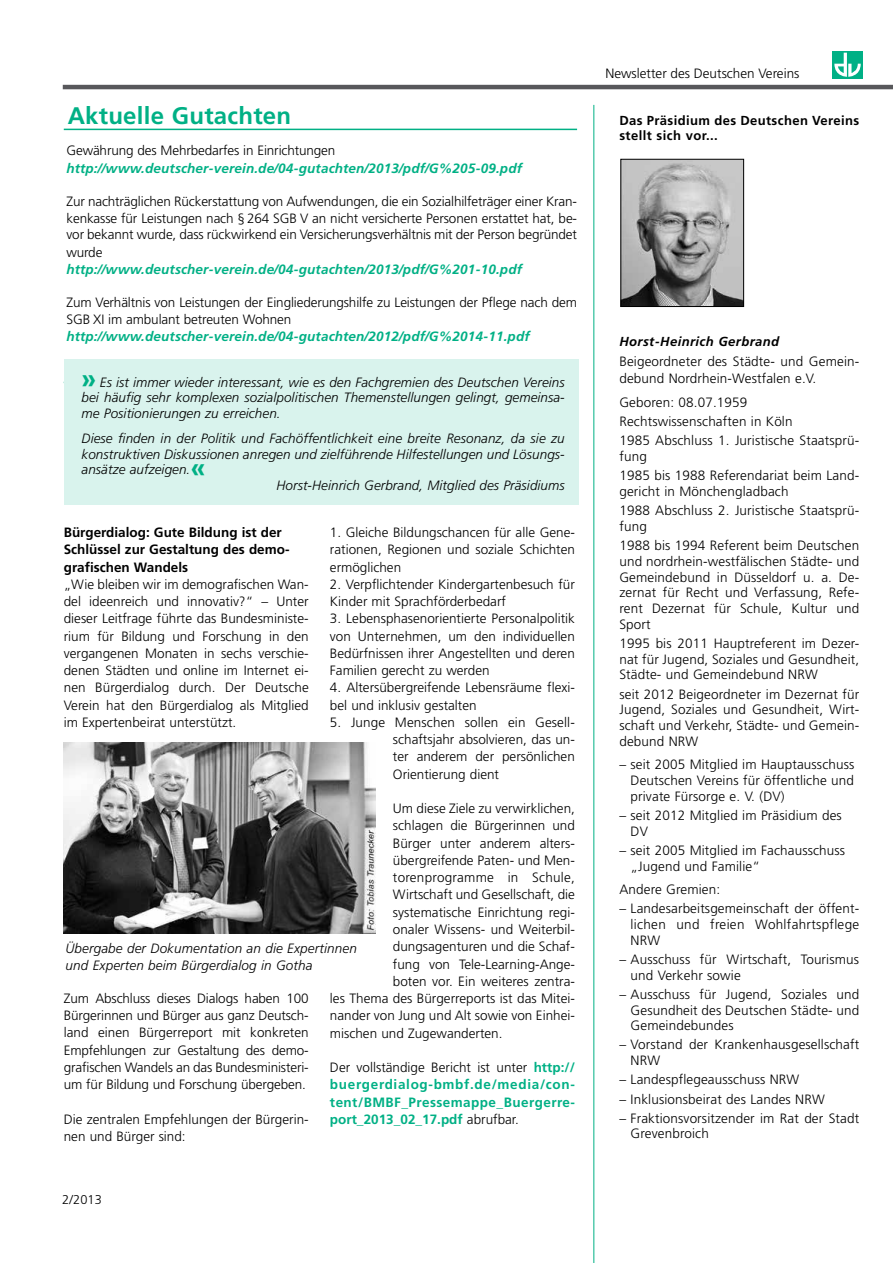
<style>
.page{position:relative;width:893px;height:1263px;background:#fff}
.page>*{position:absolute;margin:0;border:0;box-sizing:border-box;transform-origin:0 0}
.t1{font:700 24px "Frutiger LT";letter-spacing:.01em;color:#00b085}
.t2{font:300 13.5px/17.2px "Frutiger LT";color:#000}
.t3{font:italic 300 13.5px/15.8px "Frutiger LT";letter-spacing:.005em;color:#000;text-align:justify}
.t4{font:italic 700 13.5px "Frutiger LT";letter-spacing:.01em;color:#00b085}
.t5{font:700 13.5px/17.2px "Frutiger LT";letter-spacing:.035em;color:#00b085;text-align:justify}
.t6{font:700 13.5px/17.2px "Frutiger LT";color:#000}
.t7{font:300 13.5px "Frutiger LT";letter-spacing:.02em;color:#000}
.t8{font:700 13.05px/15px "Frutiger LT";letter-spacing:.03em;color:#000}
.t9{font:italic 700 13.05px "Frutiger LT";letter-spacing:.03em;color:#000}
.t10{font:300 12.75px "Frutiger LT";color:#000}
.s1{font-weight:700;font-style:normal;font-size:27px;color:#00b085}
.s2{font-weight:300;color:#000}
</style>
<div class="page">
<hr style="left:594px;top:105px;width:1px;height:1158px;background:#00b085">
<hr style="left:63px;top:85px;width:830px;height:4px;background:#58585b">
<div style="left:832px;top:51px;width:31px;height:27px;background:#00b085"></div>
<svg style="left:834px;top:52px;width:27px;height:25px"></svg>
<img style="left:623px;top:161px;width:119px;height:144px">
<div style="left:621px;top:159px;width:123px;height:148px;border:1px solid #000"></div>
<hr style="left:64px;top:129px;width:513px;height:1px;background:#00b085">
<div style="left:64px;top:360px;width:514px;height:145px;background:#d9f3ed"></div>
<img style="left:64px;top:742px;width:312px;height:192px">
<h1 class="t1" style="left:68px;top:102px;width:225px">Aktuelle Gutachten</h1>
<p class="t2" style="left:66px;top:142px;width:270px">Gewährung des Mehrbedarfes in Einrichtungen</p>
<p class="t4" style="left:66px;top:160px;width:457px">http://www.deutscher-verein.de/04-gutachten/2013/pdf/G%205-09.pdf</p>
<p class="t2" style="left:66px;top:193px;width:512px;line-height:16.8px;text-align:justify">Zur nachträglichen Rückerstattung von Aufwendungen, die ein Sozialhilfeträger einer Kran&shy;kenkasse für Leistungen nach § 264 SGB V an nicht versicherte Personen erstattet hat, be&shy;vor bekannt wurde, dass rückwirkend ein Versicherungsverhältnis mit der Person begründet wurde</p>
<p class="t4" style="left:66px;top:261px;width:457px">http://www.deutscher-verein.de/04-gutachten/2013/pdf/G%201-10.pdf</p>
<p class="t2" style="left:66px;top:294px;width:512px">Zum Verhältnis von Leistungen der Eingliederungshilfe zu Leistungen der Pflege nach dem<br>SGB XI im ambulant betreuten Wohnen</p>
<p class="t4" style="left:66px;top:328px;width:465px">http://www.deutscher-verein.de/04-gutachten/2012/pdf/G%2014-11.pdf</p>
<p class="t3" style="left:82px;top:374px;width:485px"><span class="s1">»</span> Es ist immer wieder interessant, wie es den Fachgremien des Deutschen Vereins bei häufig sehr komplexen sozialpolitischen Themenstellungen gelingt, gemeinsa&shy;me Positionierungen zu erreichen.</p>
<p class="t3" style="left:82px;top:430px;width:485px">Diese finden in der Politik und Fachöffentlichkeit eine breite Resonanz, da sie zu</p>
<p class="t3" style="left:82px;top:446px;width:485px">konstruktiven Diskussionen anregen und zielführende Hilfestellungen und Lösungs-</p>
<p class="t3" style="left:82px;top:462px;width:125px">ansätze aufzeigen.<span class="s1">«</span></p>
<p class="t3" style="left:277px;top:478px;width:290px">Horst-Heinrich Gerbrand, Mitglied des Präsidiums</p>
<p class="t6" style="left:64px;top:524px;width:226px">Bürgerdialog: Gute Bildung ist der<br>Schlüssel zur Gestaltung des demo&shy;grafischen Wandels</p>
<p class="t2" style="left:64px;top:576px;width:246px;text-align:justify">„Wie bleiben wir im demografischen Wan&shy;del ideenreich und innovativ?“ – Unter dieser Leitfrage führte das Bundesministe&shy;rium für Bildung und Forschung in den vergangenen Monaten in sechs verschie&shy;denen Städten und online im Internet ei&shy;nen Bürgerdialog durch. Der Deutsche Verein hat den Bürgerdialog als Mitglied im Expertenbeirat unterstützt.</p>
<p class="t2" style="left:330px;top:524px;width:246px;text-align:justify">1. Gleiche Bildungschancen für alle Gene&shy;rationen, Regionen und soziale Schichten ermöglichen</p>
<p class="t2" style="left:330px;top:576px;width:246px">2. Verpflichtender Kindergartenbesuch für<br>Kinder mit Sprachförderbedarf</p>
<p class="t2" style="left:330px;top:610px;width:246px;text-align:justify">3. Lebensphasenorientierte Personalpolitik von Unternehmen, um den individuellen Bedürfnissen ihrer Angestellten und deren Familien gerecht zu werden</p>
<p class="t2" style="left:330px;top:679px;width:246px">4. Altersübergreifende Lebensräume flexi&shy;bel und inklusiv gestalten</p>
<p class="t2" style="left:393px;top:714px;width:183px;text-align:justify;text-indent:-63px">5. Junge Menschen sollen ein Gesell&shy;schaftsjahr absolvieren, das un&shy;ter anderem der persönlichen Orientierung dient</p>
<p class="t2" style="left:393px;top:800px;width:183px">Um diese Ziele zu verwirklichen,</p>
<p class="t2" style="left:393px;top:817px;width:183px">schlagen die Bürgerinnen und</p>
<p class="t2" style="left:393px;top:835px;width:183px">Bürger unter anderem alters-</p>
<p class="t2" style="left:393px;top:852px;width:183px">übergreifende Paten- und Men-</p>
<p class="t7" style="left:393px;top:870px;width:183px">torenprogramme in Schule,</p>
<p class="t2" style="left:393px;top:886px;width:183px">Wirtschaft und Gesellschaft, die</p>
<p class="t2" style="left:393px;top:904px;width:183px">systematische Einrichtung regi-</p>
<p class="t2" style="left:393px;top:921px;width:183px">onaler Wissens- und Weiterbil-</p>
<p class="t2" style="left:393px;top:938px;width:183px">dungsagenturen und die Schaf-</p>
<p class="t2" style="left:393px;top:955px;width:183px">fung von Tele-Learning-Ange-</p>
<p class="t2" style="left:393px;top:973px;width:183px">boten vor. Ein weiteres zentra-</p>
<p class="t2" style="left:330px;top:990px;width:246px">les Thema des Bürgerreports ist das Mitei-</p>
<p class="t2" style="left:330px;top:1007px;width:246px">nander von Jung und Alt sowie von Einhei-</p>
<p class="t2" style="left:330px;top:1024px;width:174px">mischen und Zugewanderten.</p>
<p class="t5" style="left:330px;top:1059px;width:246px"><span class="s2">Der vollständige Bericht ist unter</span> http:// buergerdialog-bmbf.de/media/con&shy;tent/BMBF_Pressemappe_Buergerre&shy;port_2013_02_17.pdf <span class="s2">abrufbar.</span></p>
<p class="t3" style="left:65px;top:940px;width:293px;line-height:17.2px">Übergabe der Dokumentation an die Expertinnen und Experten beim Bürgerdialog in Gotha</p>
<p class="t2" style="left:64px;top:990px;width:246px;text-align:justify">Zum Abschluss dieses Dialogs haben 100<br>Bürgerinnen und Bürger aus ganz Deutsch&shy;land einen Bürgerreport mit konkreten Empfehlungen zur Gestaltung des demo&shy;grafischen Wandels an das Bundesministeri&shy;um für Bildung und Forschung übergeben.</p>
<p class="t2" style="left:64px;top:1110px;width:246px">Die zentralen Empfehlungen der Bürgerin&shy;nen und Bürger sind:</p>
<p class="t10" style="left:62px;top:1192px;width:41px">2/2013</p>
<p class="t2" style="left:605px;top:65px;width:196px">Newsletter des Deutschen Vereins</p>
<p class="t8" style="left:619px;top:113px;width:241px">Das Präsidium des Deutschen Vereins stellt sich vor...</p>
<p class="t9" style="left:619px;top:334px;width:161px">Horst-Heinrich Gerbrand</p>
<p class="t2" style="left:619px;top:353px;width:241px">Beigeordneter des Städte- und Gemein&shy;debund Nordrhein-Westfalen e.V.</p>
<p class="t2" style="left:619px;top:393px;width:241px;line-height:19.2px">Geboren: 08.07.1959<br>Rechtswissenschaften in Köln<br>1985 Abschluss 1. Juristische Staatsprü-</p>
<p class="t2" style="left:619px;top:447px;width:241px;line-height:19.2px">fung<br>1985 bis 1988 Referendariat beim Land-</p>
<p class="t2" style="left:619px;top:482px;width:241px;line-height:19.2px">gericht in Mönchengladbach<br>1988 Abschluss 2. Juristische Staatsprü-</p>
<p class="t2" style="left:619px;top:517px;width:241px;line-height:19.2px">fung<br>1988 bis 1994 Referent beim Deutschen</p>
<p class="t2" style="left:619px;top:553px;width:241px;line-height:15.8px;text-align:justify">und nordrhein-westfälischen Städte- und Gemeindebund in Düsseldorf u. a. De&shy;zernat für Recht und Verfassung, Refe&shy;rent Dezernat für Schule, Kultur und Sport</p>
<p class="t2" style="left:619px;top:636px;width:241px;line-height:15.8px;text-align:justify">1995 bis 2011 Hauptreferent im Dezer&shy;nat für Jugend, Soziales und Gesundheit, Städte- und Gemeindebund NRW</p>
<p class="t2" style="left:619px;top:686px;width:241px;line-height:15.8px;text-align:justify">seit 2012 Beigeordneter im Dezernat für Jugend, Soziales und Gesundheit, Wirt&shy;schaft und Verkehr, Städte- und Gemein&shy;debund NRW</p>
<p class="t2" style="left:631px;top:757px;width:225px;line-height:15.8px;text-align:justify;text-indent:-11px">– seit 2005 Mitglied im Hauptausschuss Deutschen Vereins für öffentliche und private Fürsorge e. V. (DV)</p>
<p class="t2" style="left:631px;top:808px;width:213px;line-height:15.8px;text-indent:-11px">– seit 2012 Mitglied im Präsidium des<br>DV</p>
<p class="t2" style="left:631px;top:842px;width:216px;line-height:15.8px;text-indent:-11px">– seit 2005 Mitglied im Fachausschuss „Jugend und Familie“</p>
<p class="t2" style="left:619px;top:881px;width:102px">Andere Gremien:</p>
<p class="t2" style="left:631px;top:901px;width:230px;line-height:15.8px;text-align:justify;text-indent:-11px">– Landesarbeitsgemeinschaft der öffent&shy;lichen und freien Wohlfahrtspflege NRW</p>
<p class="t2" style="left:631px;top:951px;width:230px;line-height:15.8px;text-indent:-11px">– Ausschuss für Wirtschaft, Tourismus und Verkehr sowie</p>
<p class="t2" style="left:631px;top:986px;width:230px;line-height:15.8px;text-align:justify;text-indent:-11px">– Ausschuss für Jugend, Soziales und Gesundheit des Deutschen Städte- und Gemeindebundes</p>
<p class="t2" style="left:631px;top:1037px;width:230px;line-height:15.8px;text-indent:-11px">– Vorstand der Krankenhausgesellschaft<br>NRW</p>
<p class="t2" style="left:619px;top:1071px;width:181px">– Landespflegeausschuss NRW</p>
<p class="t2" style="left:619px;top:1090px;width:207px">– Inklusionsbeirat des Landes NRW</p>
<p class="t2" style="left:631px;top:1110px;width:230px;line-height:15.8px;text-indent:-11px">– Fraktionsvorsitzender im Rat der Stadt<br>Grevenbroich</p>
</div>
